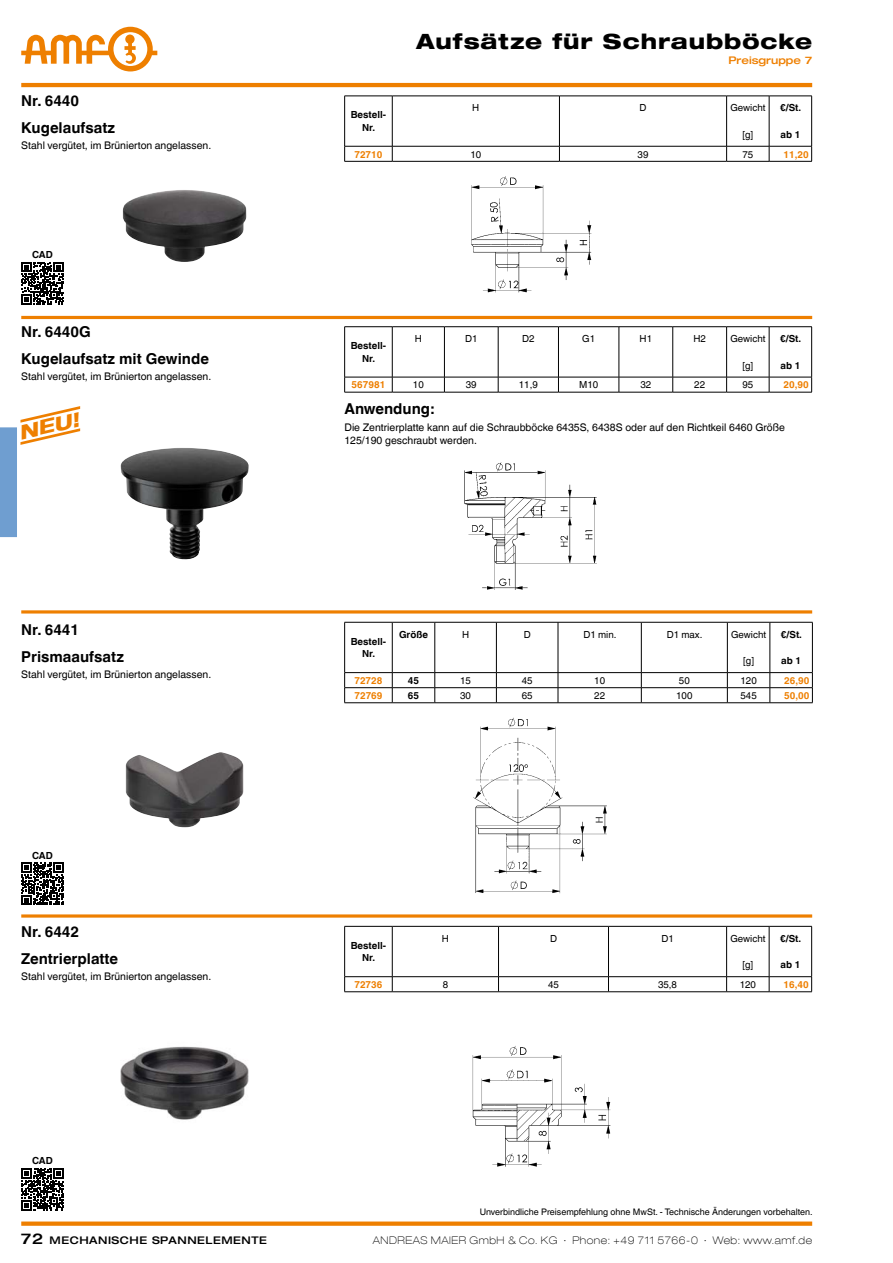
<style>
.page{position:relative;width:893px;height:1263px;background:#fff}
.page>*{position:absolute;margin:0;border:0;box-sizing:border-box;transform-origin:0 0}
.t1{font:800 expanded 21px "Helvetica Neue LT Com";letter-spacing:.05em;color:#000}
.t2{font:italic 800 expanded 19.65px "Helvetica Neue LT Com";color:#ee7f00}
.t3{font:700 15px "Helvetica World";color:#000}
.t4{font:10.5px/12.8px "Helvetica World";color:#000}
.t5{font:100 expanded 10.5px "Helvetica Neue LT Com";letter-spacing:.05em;color:#000}
.t6{font:500 expanded 10.5px "Helvetica Neue LT Com";letter-spacing:.05em;color:#000}
.t7{font:500 expanded 10.5px "Helvetica Neue LT Com";color:#ee7f00}
.t8{font:9.75px "Helvetica World";color:#000}
.t9{font:700 9.75px/12.8px "Helvetica World";color:#000;text-align:center}
.t10{font:700 9.75px "Helvetica World";color:#ee7f00}
.t11{font:9px "Helvetica World";color:#000}
.s1{font-size:15px}
</style>
<div class="page">
<hr style="left:21px;top:83px;width:791px;height:4px;background:#ee7f00">
<svg style="left:21px;top:27px;width:136px;height:44px"></svg>
<div style="left:21px;top:1221px;width:791px;height:5px;background:#ee7f00"></div>
<svg style="left:344px;top:96px;width:468px;height:65px"></svg>
<hr style="left:344px;top:161px;width:48px;height:1px;background:#000">
<hr style="left:392px;top:161px;width:167px;height:1px;background:#000">
<hr style="left:559px;top:161px;width:168px;height:1px;background:#000">
<hr style="left:727px;top:161px;width:42px;height:1px;background:#000">
<hr style="left:769px;top:161px;width:43px;height:1px;background:#000">
<img style="left:123px;top:190px;width:124px;height:72px">
<img style="left:471px;top:176px;width:121px;height:117px">
<hr style="left:21px;top:610px;width:791px;height:3px;background:#ee7f00">
<svg style="left:21px;top:914px;width:791px;height:4px;background:#f19833"></svg>
<svg style="left:344px;top:622px;width:469px;height:80px"></svg>
<hr style="left:344px;top:702px;width:48px;height:1px;background:#000">
<hr style="left:392px;top:702px;width:43px;height:1px;background:#000">
<hr style="left:435px;top:702px;width:61px;height:1px;background:#000">
<hr style="left:496px;top:702px;width:62px;height:1px;background:#000">
<hr style="left:558px;top:702px;width:83px;height:1px;background:#000">
<hr style="left:641px;top:702px;width:86px;height:1px;background:#000">
<hr style="left:727px;top:702px;width:43px;height:1px;background:#000">
<hr style="left:770px;top:702px;width:43px;height:1px;background:#000">
<img style="left:473px;top:717px;width:134px;height:177px">
<img style="left:126px;top:752px;width:118px;height:75px">
<svg style="left:344px;top:926px;width:468px;height:65px"></svg>
<hr style="left:344px;top:991px;width:48px;height:1px;background:#000">
<hr style="left:392px;top:991px;width:106px;height:1px;background:#000">
<hr style="left:498px;top:991px;width:110px;height:1px;background:#000">
<hr style="left:608px;top:991px;width:119px;height:1px;background:#000">
<hr style="left:727px;top:991px;width:42px;height:1px;background:#000">
<hr style="left:769px;top:991px;width:43px;height:1px;background:#000">
<img style="left:120px;top:1046px;width:129px;height:74px">
<img style="left:472px;top:1046px;width:139px;height:121px">
<svg style="left:21px;top:262px;width:43px;height:42px"></svg>
<svg style="left:21px;top:863px;width:43px;height:42px"></svg>
<svg style="left:21px;top:1168px;width:43px;height:42px"></svg>
<hr style="left:344px;top:326px;width:48px;height:1px;background:#000">
<hr style="left:392px;top:326px;width:52px;height:1px;background:#000">
<hr style="left:444px;top:326px;width:54px;height:1px;background:#000">
<hr style="left:498px;top:326px;width:60px;height:1px;background:#000">
<hr style="left:558px;top:326px;width:61px;height:1px;background:#000">
<hr style="left:619px;top:326px;width:54px;height:1px;background:#000">
<hr style="left:673px;top:326px;width:54px;height:1px;background:#000">
<hr style="left:727px;top:326px;width:42px;height:1px;background:#000">
<hr style="left:769px;top:326px;width:43px;height:1px;background:#000">
<svg style="left:344px;top:327px;width:468px;height:65px"></svg>
<hr style="left:344px;top:392px;width:48px;height:1px;background:#000">
<hr style="left:392px;top:392px;width:52px;height:1px;background:#000">
<hr style="left:444px;top:392px;width:54px;height:1px;background:#000">
<hr style="left:498px;top:392px;width:60px;height:1px;background:#000">
<hr style="left:558px;top:392px;width:61px;height:1px;background:#000">
<hr style="left:619px;top:392px;width:54px;height:1px;background:#000">
<hr style="left:673px;top:392px;width:54px;height:1px;background:#000">
<hr style="left:727px;top:392px;width:42px;height:1px;background:#000">
<hr style="left:769px;top:392px;width:43px;height:1px;background:#000">
<img style="left:464px;top:462px;width:133px;height:128px">
<hr style="left:21px;top:316px;width:791px;height:3px;background:#ee7f00">
<svg style="left:0;top:406px;width:81px;height:131px"></svg>
<img style="left:121px;top:448px;width:128px;height:111px">
<h1 class="t1" style="left:417px;top:27px;width:397px">Aufsätze für Schraubböcke</h1>
<h3 class="t3" style="left:21px;top:92px;width:60px">Nr. 6440</h3>
<h3 class="t3" style="left:21px;top:119px;width:95px">Kugelaufsatz</h3>
<p class="t4" style="left:21px;top:139px;width:191px">Stahl vergütet, im Brünierton angelassen.</p>
<p class="t9" style="left:32px;top:248px;width:22px">CAD</p>
<h3 class="t3" style="left:21px;top:323px;width:71px">Nr. 6440G</h3>
<h3 class="t3" style="left:21px;top:350px;width:189px">Kugelaufsatz mit Gewinde</h3>
<p class="t4" style="left:21px;top:370px;width:191px">Stahl vergütet, im Brünierton angelassen.</p>
<h2 class="t2" style="left:16px;top:420px;width:63px;rotate:-13deg">NEU!</h2>
<h3 class="t3" style="left:21px;top:621px;width:60px">Nr. 6441</h3>
<h3 class="t3" style="left:21px;top:648px;width:104px">Prismaaufsatz</h3>
<p class="t4" style="left:21px;top:668px;width:191px">Stahl vergütet, im Brünierton angelassen.</p>
<p class="t9" style="left:32px;top:849px;width:22px">CAD</p>
<h3 class="t3" style="left:21px;top:923px;width:60px">Nr. 6442</h3>
<h3 class="t3" style="left:21px;top:950px;width:98px">Zentrierplatte</h3>
<p class="t4" style="left:21px;top:969px;width:191px">Stahl vergütet, im Brünierton angelassen.</p>
<p class="t9" style="left:32px;top:1154px;width:22px">CAD</p>
<p class="t9" style="left:351px;top:108px;width:37px">Bestell-<br>Nr.</p>
<p class="t7" style="left:728px;top:53px;width:85px">PREISGRUPPE 7</p>
<p class="t8" style="left:472px;top:102px;width:9px">H</p>
<p class="t8" style="left:639px;top:102px;width:9px">D</p>
<p class="t8" style="left:730px;top:102px;width:37px">Gewicht</p>
<p class="t8" style="left:742px;top:129px;width:12px">[g]</p>
<p class="t9" style="left:780px;top:102px;width:23px">€/St.</p>
<p class="t9" style="left:780px;top:128px;width:21px">ab 1</p>
<p class="t10" style="left:354px;top:148px;width:30px">72710</p>
<p class="t8" style="left:470px;top:148px;width:12px">10</p>
<p class="t8" style="left:638px;top:148px;width:12px">39</p>
<p class="t8" style="left:742px;top:148px;width:12px">75</p>
<p class="t10" style="left:783px;top:148px;width:27px">11,20</p>
<p class="t9" style="left:351px;top:339px;width:37px">Bestell-<br>Nr.</p>
<p class="t8" style="left:415px;top:333px;width:9px">H</p>
<p class="t8" style="left:465px;top:333px;width:14px">D1</p>
<p class="t8" style="left:522px;top:333px;width:14px">D2</p>
<p class="t8" style="left:582px;top:333px;width:14px">G1</p>
<p class="t8" style="left:640px;top:333px;width:14px">H1</p>
<p class="t8" style="left:693px;top:333px;width:14px">H2</p>
<p class="t8" style="left:730px;top:333px;width:37px">Gewicht</p>
<p class="t8" style="left:742px;top:359px;width:12px">[g]</p>
<p class="t9" style="left:780px;top:332px;width:23px">€/St.</p>
<p class="t9" style="left:780px;top:359px;width:21px">ab 1</p>
<p class="t10" style="left:352px;top:379px;width:35px">567981</p>
<p class="t8" style="left:413px;top:379px;width:12px">10</p>
<p class="t8" style="left:466px;top:379px;width:12px">39</p>
<p class="t8" style="left:519px;top:379px;width:20px">11,9</p>
<p class="t8" style="left:579px;top:379px;width:21px">M10</p>
<p class="t8" style="left:640px;top:379px;width:12px">32</p>
<p class="t8" style="left:694px;top:379px;width:12px">22</p>
<p class="t8" style="left:742px;top:379px;width:12px">95</p>
<p class="t10" style="left:783px;top:379px;width:27px">20,90</p>
<h3 class="t3" style="left:344px;top:400px;width:91px">Anwendung:</h3>
<p class="t4" style="left:344px;top:421px;width:442px">Die Zentrierplatte kann auf die Schraubböcke 6435S, 6438S oder auf den Richtkeil 6460 Größe<br>125/190 geschraubt werden.</p>
<p class="t9" style="left:351px;top:635px;width:37px">Bestell-<br>Nr.</p>
<p class="t9" style="left:399px;top:628px;width:31px">Größe</p>
<p class="t8" style="left:462px;top:629px;width:9px">H</p>
<p class="t8" style="left:524px;top:629px;width:9px">D</p>
<p class="t8" style="left:583px;top:629px;width:35px">D1 min.</p>
<p class="t8" style="left:667px;top:629px;width:37px">D1 max.</p>
<p class="t8" style="left:731px;top:629px;width:37px">Gewicht</p>
<p class="t8" style="left:743px;top:655px;width:12px">[g]</p>
<p class="t9" style="left:781px;top:628px;width:23px">€/St.</p>
<p class="t9" style="left:781px;top:654px;width:21px">ab 1</p>
<p class="t10" style="left:354px;top:675px;width:30px">72728</p>
<p class="t9" style="left:408px;top:674px;width:13px">45</p>
<p class="t8" style="left:460px;top:675px;width:12px">15</p>
<p class="t8" style="left:522px;top:675px;width:12px">45</p>
<p class="t8" style="left:594px;top:675px;width:12px">10</p>
<p class="t8" style="left:679px;top:675px;width:12px">50</p>
<p class="t8" style="left:740px;top:675px;width:18px">120</p>
<p class="t10" style="left:784px;top:675px;width:27px">26,90</p>
<p class="t10" style="left:354px;top:690px;width:30px">72769</p>
<p class="t9" style="left:408px;top:689px;width:13px">65</p>
<p class="t8" style="left:460px;top:690px;width:12px">30</p>
<p class="t8" style="left:522px;top:690px;width:12px">65</p>
<p class="t8" style="left:594px;top:690px;width:12px">22</p>
<p class="t8" style="left:676px;top:690px;width:18px">100</p>
<p class="t8" style="left:740px;top:690px;width:18px">545</p>
<p class="t10" style="left:784px;top:690px;width:27px">50,00</p>
<p class="t9" style="left:351px;top:939px;width:37px">Bestell-<br>Nr.</p>
<p class="t8" style="left:442px;top:933px;width:9px">H</p>
<p class="t8" style="left:550px;top:933px;width:9px">D</p>
<p class="t8" style="left:661px;top:933px;width:14px">D1</p>
<p class="t8" style="left:730px;top:933px;width:37px">Gewicht</p>
<p class="t8" style="left:742px;top:959px;width:12px">[g]</p>
<p class="t9" style="left:780px;top:932px;width:23px">€/St.</p>
<p class="t9" style="left:780px;top:958px;width:21px">ab 1</p>
<p class="t10" style="left:354px;top:979px;width:30px">72736</p>
<p class="t8" style="left:443px;top:979px;width:7px">8</p>
<p class="t8" style="left:548px;top:979px;width:12px">45</p>
<p class="t8" style="left:658px;top:979px;width:20px">35,8</p>
<p class="t8" style="left:740px;top:979px;width:18px">120</p>
<p class="t10" style="left:783px;top:979px;width:27px">16,40</p>
<p class="t11" style="left:480px;top:1207px;width:334px">Unverbindliche Preisempfehlung ohne MwSt. - Technische Änderungen vorbehalten.</p>
<p class="t6" style="left:21px;top:1233px;width:247px"><span class="s1">72</span> MECHANISCHE SPANNELEMENTE</p>
<p class="t5" style="left:373px;top:1233px;width:441px">ANDREAS MAIER GmbH &amp; Co. KG ∙ Phone: +49 711 5766-0 ∙ Web: www.amf.de</p>
</div>
